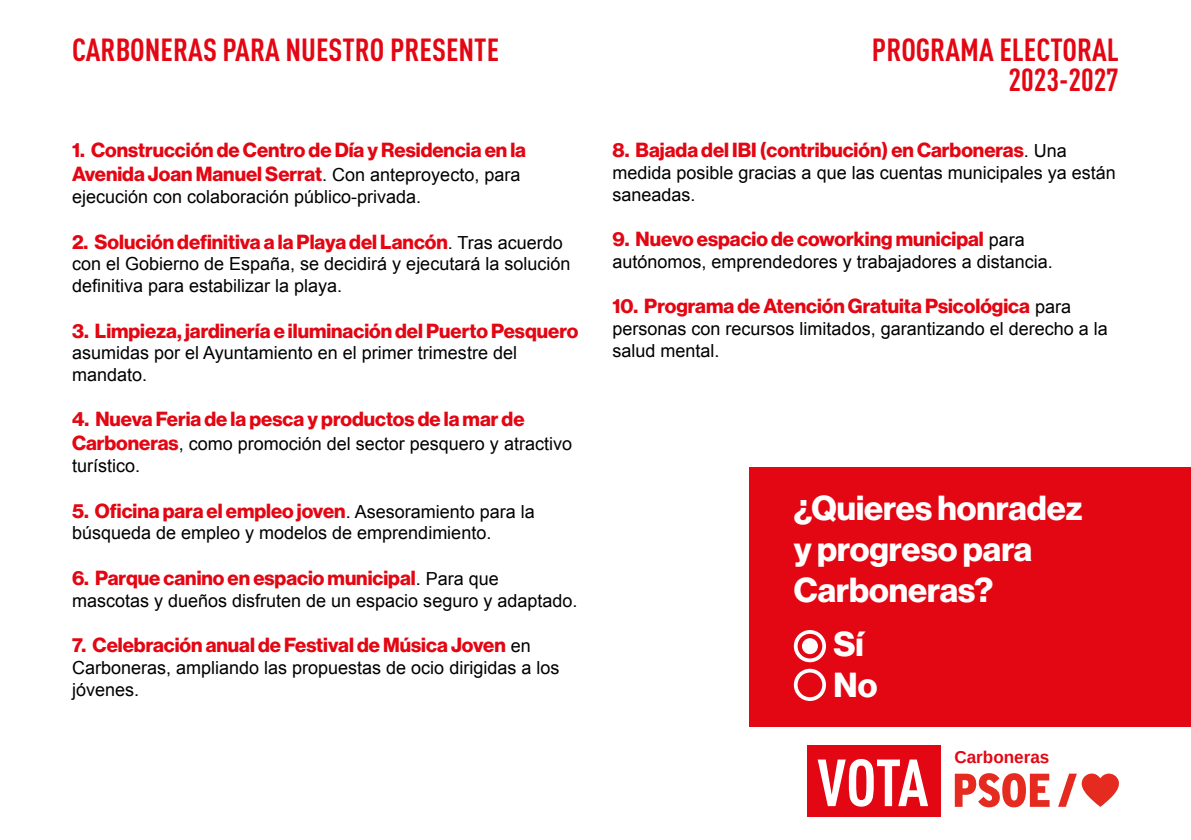
<style>
.page{position:relative;width:1191px;height:840px;background:#fff}
.page>*{position:absolute;margin:0;border:0;box-sizing:border-box;transform-origin:0 0}
.t1{font:700 65.4px "DIN Cond";color:#fff}
.t2{font:34px/40.8px "N Haas Grotesk DS Pro 75 Bd";color:#fff}
.t3{font:700 31.6px/30.6px "DIN Cond";color:#e30613;text-align:right}
.t4{font:20px/24px "N Haas Grotesk DS Pro 75 Bd";color:#e30613}
.t5{font:18px/21.6px "Arial";color:#000}
.t6{font:700 17.2px "Arimo";color:#e30613}
.s1{font-family:"Arial";font-size:18px;color:#000}
.s2{font-family:"N Haas Grotesk DS Pro 75 Bd";font-size:20px;color:#e30613}
</style>
<div class="page">
<div style="left:749px;top:467px;width:442px;height:259px;background:#e30613"></div>
<svg style="left:954px;top:773px;width:95px;height:33px"></svg>
<svg style="left:1058px;top:773px;width:61px;height:33px"></svg>
<svg style="left:794px;top:630px;width:32px;height:32px"></svg>
<div style="left:802px;top:637px;width:16px;height:16px;background:#fff;border-radius:50%"></div>
<svg style="left:794px;top:668px;width:32px;height:32px"></svg>
<div style="left:807px;top:745px;width:133px;height:71px;background:#e30613"></div>
<h3 class="t3" style="left:72px;top:33px;width:428px">CARBONERAS PARA NUESTRO PRESENTE</h3>
<p class="t4" style="left:72px;top:138px;width:455px">1. Construcción de Centro de Día y Residencia en la<br>Avenida Joan Manuel Serrat<span class="s1">. Con anteproyecto, para</span></p>
<p class="t5" style="left:72px;top:186px;width:351px">ejecución con colaboración público-privada.</p>
<p class="t4" style="left:72px;top:230px;width:492px">2. Solución definitiva a la Playa del Lancón<span class="s1">. Tras acuerdo</span></p>
<p class="t5" style="left:72px;top:253px;width:500px">con el Gobierno de España, se decidirá y ejecutará la solución definitiva para estabilizar la playa.</p>
<p class="t4" style="left:72px;top:318px;width:508px">3. Limpieza, jardinería e iluminación del Puerto Pesquero</p>
<p class="t5" style="left:72px;top:342px;width:446px">asumidas por el Ayuntamiento en el primer trimestre del mandato.</p>
<p class="t4" style="left:72px;top:407px;width:454px">4. Nueva Feria de la pesca y productos de la mar de</p>
<p class="t5" style="left:72px;top:433px;width:501px"><span class="s2">Carboneras</span>, como promoción del sector pesquero y atractivo turístico.</p>
<p class="t4" style="left:72px;top:498px;width:464px">5. Oficina para el empleo joven<span class="s1">. Asesoramiento para la</span></p>
<p class="t5" style="left:72px;top:522px;width:421px">búsqueda de empleo y modelos de emprendimiento.</p>
<p class="t4" style="left:72px;top:566px;width:428px">6. Parque canino en espacio municipal<span class="s1">. Para que</span></p>
<p class="t5" style="left:72px;top:589px;width:507px">mascotas y dueños disfruten de un espacio seguro y adaptado.</p>
<p class="t4" style="left:72px;top:633px;width:460px">7. Celebración anual de Festival de Música Joven <span class="s1">en</span></p>
<p class="t5" style="left:72px;top:656px;width:489px">Carboneras, ampliando las propuestas de ocio dirigidas a los jóvenes.</p>
<h3 class="t3" style="left:872px;top:33px;width:248px">PROGRAMA ELECTORAL<br>2023-2027</h3>
<p class="t4" style="left:612px;top:138px;width:456px">8. Bajada del IBI (contribución) en Carboneras<span class="s1">. Una</span></p>
<p class="t5" style="left:612px;top:162px;width:505px">medida posible gracias a que las cuentas municipales ya están saneadas.</p>
<p class="t4" style="left:612px;top:227px;width:414px">9. Nuevo espacio de coworking municipal <span class="s1">para</span></p>
<p class="t5" style="left:612px;top:251px;width:442px">autónomos, emprendedores y trabajadores a distancia.</p>
<p class="t4" style="left:612px;top:294px;width:460px">10. Programa de Atención Gratuita Psicológica <span class="s1">para</span></p>
<p class="t5" style="left:612px;top:318px;width:497px">personas con recursos limitados, garantizando el derecho a la salud mental.</p>
<h2 class="t2" style="left:794px;top:488px;width:290px">¿Quieres honradez y progreso para<br>Carboneras?</h2>
<h2 class="t2" style="left:833px;top:624px;width:45px">Sí<br>No</h2>
<h1 class="t1" style="left:817px;top:742px;width:113px">VOTA</h1>
<p class="t6" style="left:954px;top:744px;width:97px">Carboneras</p>
</div>
